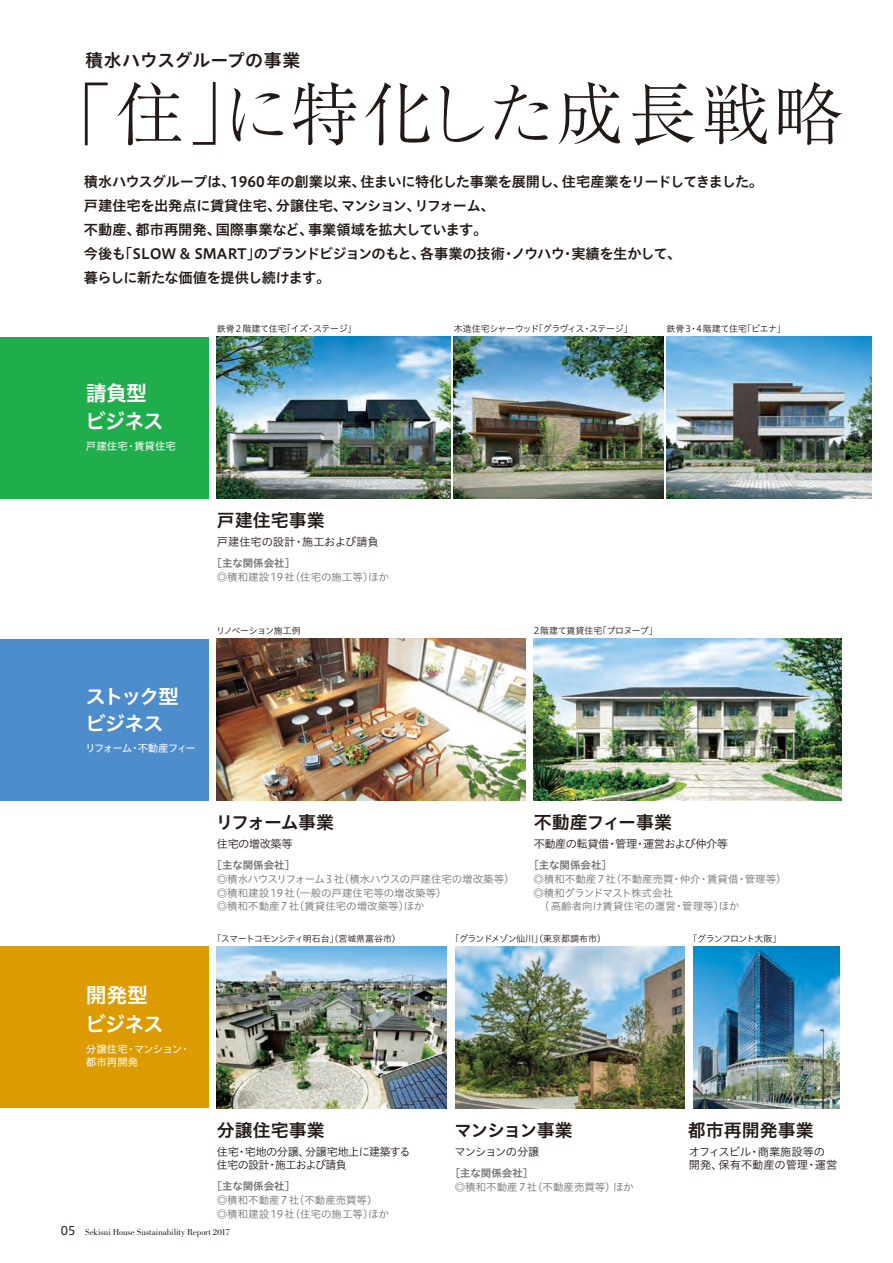
<style>
.page{position:relative;width:893px;height:1263px;background:#fff}
.page>*{position:absolute;margin:0;border:0;box-sizing:border-box;transform-origin:0 0}
.t1{font:300 69px "Ryumin Pro";letter-spacing:.025em;color:#231916}
.t2{font:21px/28.5px "Hiragino UD Sans Std W6";letter-spacing:-.065em;color:#fff}
.t3{font:19.95px/27px "Hiragino UD Sans Std W6";letter-spacing:-.09em;color:#fff;scale:1.05 1}
.t4{font:18px "Hiragino UD Sans Std W6";color:#231916}
.t5{font:18px "Hiragino UD Sans Std W6";letter-spacing:.02em;color:#231916}
.t6{font:18px "Hiragino UD Sans Std W6";letter-spacing:-.07em;color:#231916}
.t7{font:18px "Hiragino UD Sans Std W6";letter-spacing:-.085em;color:#231916}
.t8{font:14.25px/24px "Hiragino UD Sans Std W6";letter-spacing:-.03em;color:#231916}
.t9{font:11.25px/13.5px "Hiragino UD Sans Std W3";letter-spacing:-.04em;color:#231916}
.t10{font:11.25px/13.5px "Hiragino UD Sans Std W3";color:#231916}
.t11{font:11.25px "Hiragino UD Sans Std W3";letter-spacing:-.01em;color:#231916}
.t12{font:11.25px "Hiragino UD Sans Std W3";letter-spacing:-.08em;color:#231916}
.t13{font:10.5px/13.5px "Hiragino UD Sans Std W3";color:#727272}
.t14{font:10.5px "Hiragino UD Sans Std W6";color:#727272}
.t15{font:10.5px/13.5px "Hiragino UD Sans Std W4";letter-spacing:-.015em;color:#fff}
.t16{font:10.5px "Hiragino UD Sans Std W4";letter-spacing:-.1em;color:#fff}
.t17{font:9px "Hiragino UD Sans Std W3";letter-spacing:-.05em;color:#231916}
.t18{font:9px "Bodoni Std";letter-spacing:-.005em;color:#231916}
.t19{font:9px "Hiragino UD Sans Std W3";letter-spacing:-.07em;color:#231916}
.t20{font:9px "Hiragino UD Sans Std W3";letter-spacing:-.08em;color:#231916}
.s1{font-family:"Hiragino UD Sans Std W4";font-size:12px}
</style>
<div class="page">
<img style="left:666px;top:337px;width:206px;height:161px">
<div style="left:0;top:946px;width:208px;height:162px;background:#dc9b00"></div>
<img style="left:217px;top:947px;width:229px;height:161px">
<img style="left:455px;top:947px;width:230px;height:161px">
<div style="left:0;top:337px;width:208px;height:161px;background:#20ad4c"></div>
<img style="left:217px;top:337px;width:234px;height:161px">
<img style="left:693px;top:947px;width:147px;height:161px">
<div style="left:0;top:639px;width:208px;height:161px;background:#4d8dcb"></div>
<img style="left:217px;top:639px;width:308px;height:161px">
<img style="left:454px;top:337px;width:209px;height:161px">
<img style="left:534px;top:639px;width:308px;height:161px">
<h3 class="t5" style="left:85px;top:47px;width:217px">積水ハウスグループの事業</h3>
<h1 class="t1" style="left:43px;top:60px;width:801px">「住」に特化した成長戦略</h1>
<h3 class="t8" style="left:84px;top:169px;width:681px">積水ハウスグループは、1960年の創業以来、住まいに特化した事業を展開し、住宅産業をリードしてきました。戸建住宅を出発点に賃貸住宅、分譲住宅、マンション、リフォーム、<br>不動産、都市再開発、国際事業など、事業領域を拡大しています。<br>今後も「SLOW &amp; SMART」のブランドビジョンのもと、各事業の技術･ノウハウ･実績を生かして、<br>暮らしに新たな価値を提供し続けます。</h3>
<h2 class="t2" style="left:85px;top:377px;width:81px">請負型ビジネス</h2>
<p class="t15" style="left:86px;top:439px;width:92px">戸建住宅・賃貸住宅</p>
<p class="t17" style="left:217px;top:322px;width:141px">鉄骨 2 階建て住宅「イズ・ステージ」</p>
<p class="t17" style="left:454px;top:322px;width:180px">木造住宅シャーウッド「グラヴィス・ステージ」</p>
<p class="t17" style="left:666px;top:322px;width:121px">鉄骨 3・4 階建て住宅「ビエナ」</p>
<h3 class="t3" style="left:85px;top:681px;width:91px">ストック型ビジネス</h3>
<p class="t16" style="left:85px;top:740px;width:112px">リフォーム・不動産フィー</p>
<h3 class="t4" style="left:217px;top:506px;width:109px">戸建住宅事業</h3>
<p class="t11" style="left:217px;top:533px;width:163px">戸建住宅の設計・施工および請負</p>
<p class="t14" style="left:212px;top:555px;width:85px">［主な関係会社］</p>
<p class="t13" style="left:217px;top:570px;width:174px">◎積和建設19社（住宅の施工等）ほか</p>
<p class="t17" style="left:216px;top:624px;width:86px">リノベーション施工例</p>
<p class="t17" style="left:534px;top:624px;width:126px">2 階建て賃貸住宅「プロヌーブ」</p>
<h2 class="t2" style="left:85px;top:980px;width:81px">開発型ビジネス</h2>
<p class="t15" style="left:86px;top:1041px;width:106px">分譲住宅・マンション・都市再開発</p>
<h3 class="t6" style="left:216px;top:808px;width:120px">リフォーム事業</h3>
<p class="t14" style="left:212px;top:857px;width:85px">［主な関係会社］</p>
<p class="t13" style="left:217px;top:872px;width:300px">◎積水ハウスリフォーム3社（積水ハウスの戸建住宅の増改築等）◎積和建設19社（一般の戸建住宅等の増改築等）<br>◎積和不動産7社（賃貸住宅の増改築等）ほか</p>
<p class="t9" style="left:217px;top:836px;width:77px">住宅の増改築等</p>
<h3 class="t4" style="left:534px;top:808px;width:140px">不動産フィー事業</h3>
<p class="t14" style="left:528px;top:857px;width:85px">［主な関係会社］</p>
<p class="t13" style="left:534px;top:872px;width:255px">◎積和不動産7社（不動産売買・仲介・賃貸借・管理等）◎積和グランドマスト株式会社<br>　(高齢者向け賃貸住宅の運営・管理等）ほか</p>
<p class="t9" style="left:534px;top:836px;width:196px">不動産の転貸借・管理・運営および仲介等</p>
<p class="t19" style="left:212px;top:932px;width:190px">「スマートコモンシティ明石台」（宮城県富谷市）</p>
<p class="t17" style="left:450px;top:932px;width:157px">「グランドメゾン仙川」（東京都調布市）</p>
<p class="t20" style="left:689px;top:932px;width:95px">「グランフロント大阪」</p>
<h3 class="t4" style="left:217px;top:1116px;width:109px">分譲住宅事業</h3>
<p class="t9" style="left:217px;top:1144px;width:195px">住宅・宅地の分譲、分譲宅地上に建築する住宅の設計・施工および請負</p>
<p class="t14" style="left:212px;top:1178px;width:85px">［主な関係会社］</p>
<p class="t13" style="left:217px;top:1193px;width:174px">◎積和不動産7社（不動産売買等）◎積和建設19社（住宅の施工等）ほか</p>
<h3 class="t7" style="left:454px;top:1116px;width:120px">マンション事業</h3>
<p class="t14" style="left:450px;top:1164px;width:85px">［主な関係会社］</p>
<p class="t13" style="left:455px;top:1179px;width:180px">◎積和不動産7社（不動産売買等）ほか</p>
<p class="t12" style="left:454px;top:1143px;width:87px">マンションの分譲</p>
<h3 class="t4" style="left:688px;top:1116px;width:127px">都市再開発事業</h3>
<p class="t10" style="left:689px;top:1144px;width:150px">オフィスビル・商業施設等の開発、保有不動産の管理・運営</p>
<p class="t18" style="left:61px;top:1227px;width:171px"><span class="s1">05</span> Sekisui House Sustainability Report 2017</p>
</div>
